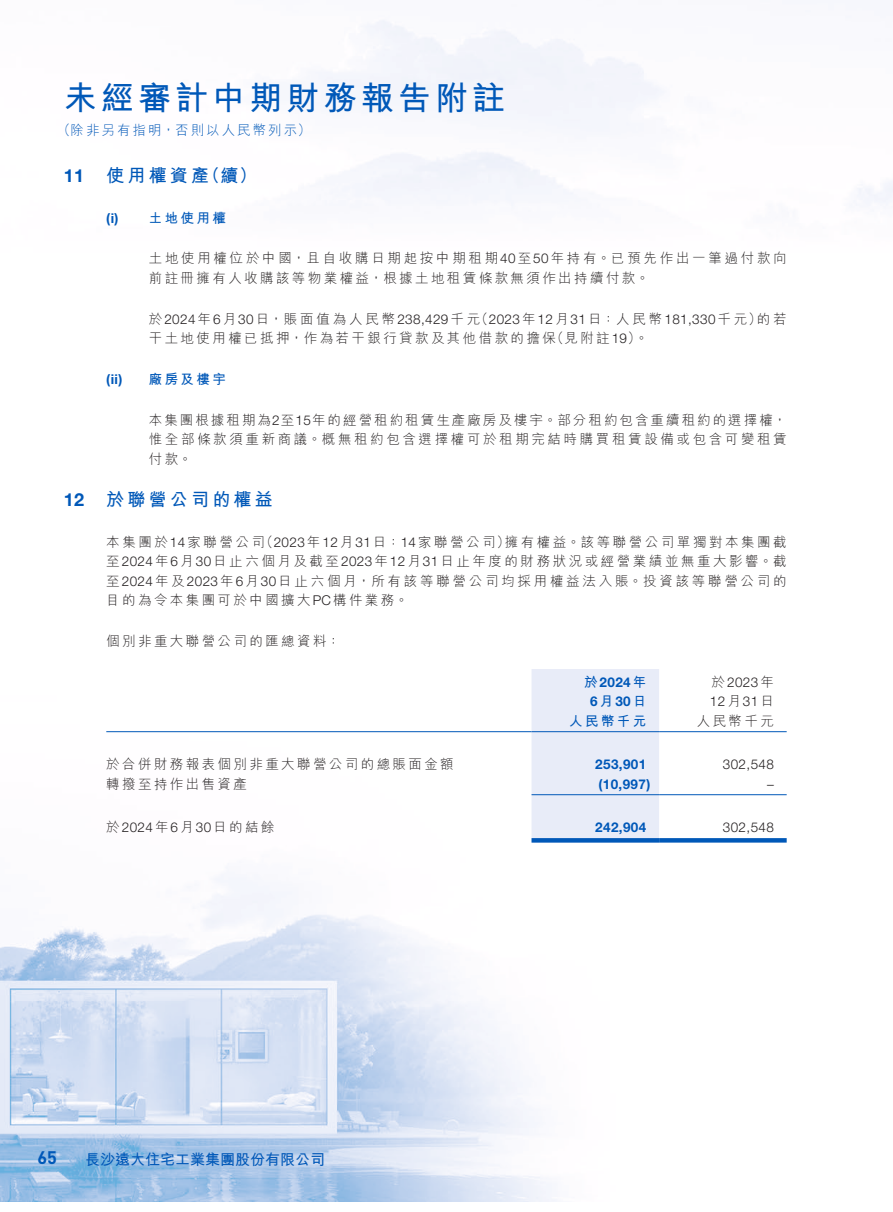
<style>
.page{position:relative;width:893px;height:1212px;background:#fff}
.page>*{position:absolute;margin:0;border:0;box-sizing:border-box;transform-origin:0 0}
.t1{font:700 33px "M Hei HK";letter-spacing:.125em;color:#0058b8}
._01_Heading_1{font:700 18px "M Hei HK";letter-spacing:.18em;color:#0058b8}
._01_Heading_1-2{font:700 18px "Helvetica Neue LT Std";color:#0058b8}
.t2{font:700 18px "DIN";color:#0058b8}
.t3{font:700 15px "M Hei HK";color:#0058b8}
._00_Body_text{font:300 13.5px/19.5px "M Hei HK";letter-spacing:.19em;color:#231f20}
._50_Table_Body{font:300 13.5px "M Hei HK";letter-spacing:.18em;color:#231f20}
._50_Table_Body-2{font:700 13.5px/19.5px "Helvetica Neue LT Std";letter-spacing:.03em;color:#0058b8;text-align:center}
._50_Table_Body-3{font:300 13.5px/19.5px "Helvetica Neue LT Std";letter-spacing:.03em;color:#231f20}
._00_Body_text-2{font:300 13.5px "Helvetica Neue LT Std";letter-spacing:.03em;color:#231f20}
.t4{font:300 13.5px "M Hei HK";letter-spacing:.15em;color:#0058b8}
._02_Heading_2{font:700 13.5px "M Hei HK";letter-spacing:.18em;color:#0058b8}
._02_Heading_2-2{font:700 13.5px "Helvetica Neue LT Std";color:#0058b8}
._50_Table_Body-4{font:700 13.5px "M Hei HK";letter-spacing:.18em;color:#0058b8}
.s1{font-family:"Helvetica Neue LT Std"}
.s2{font-family:"M Hei HK"}
</style>
<div class="page">
<img style="left:0;top:20px;width:893px;height:1181px">
<div style="left:531px;top:669px;width:128px;height:169px;background:#e8ecf8"></div>
<hr style="left:106px;top:731px;width:425px;height:1px;background:#0058b8">
<hr style="left:531px;top:731px;width:128px;height:1px;background:#0058b8">
<hr style="left:659px;top:731px;width:128px;height:1px;background:#0058b8">
<hr style="left:531px;top:794px;width:128px;height:1px;background:#0058b8">
<hr style="left:659px;top:794px;width:128px;height:1px;background:#0058b8">
<svg style="left:531px;top:838px;width:128px;height:4px"></svg>
<svg style="left:659px;top:838px;width:128px;height:4px"></svg>
<h1 class="t1" style="left:64px;top:73px;width:443px">未經審計中期財務報告附註</h1>
<p class="t4" style="left:57px;top:123px;width:255px">（除非另有指明，否則以人民幣列示(</p>
<p class="_01_Heading_1-2" style="left:64px;top:164px;width:22px">11</p>
<p class="_01_Heading_1-2" style="left:64px;top:488px;width:22px">12</p>
<p class="_01_Heading_1" style="left:106px;top:162px;width:104px">使用權資產</p>
<p class="_01_Heading_1" style="left:202px;top:162px;width:57px">（續(</p>
<p class="_02_Heading_2-2" style="left:106px;top:209px;width:14px">i( )</p>
<p class="_02_Heading_2-2" style="left:106px;top:371px;width:18px">(ii)</p>
<p class="_02_Heading_2" style="left:149px;top:208px;width:79px">土地使用權</p>
<p class="_00_Body_text" style="left:149px;top:249px;width:639px">土地使用權位於中國，且自收購日期起按中期租期<span class="s1">40</span>至<span class="s1">50</span>年持有。已預先作出一筆過付款向前註冊擁有人收購該等物業權益，根據土地租賃條款無須作出持續付款。</p>
<p class="_00_Body_text" style="left:757px;top:309px;width:31px">的若</p>
<p class="_00_Body_text-2" style="left:475px;top:311px;width:288px"><span class="s2">（</span>2023<span class="s2">年</span>12<span class="s2">月</span>31<span class="s2">日：人民幣</span> 181,330<span class="s2">千元）</span></p>
<p class="_00_Body_text" style="left:149px;top:309px;width:333px">於<span class="s1">2024</span>年<span class="s1">6</span>月<span class="s1">30</span>日，賬面值為人民幣 <span class="s1">238,429</span>千元</p>
<p class="_00_Body_text" style="left:149px;top:328px;width:409px">干土地使用權已抵押，作為若干銀行貸款及其他借款的擔保</p>
<p class="_02_Heading_2" style="left:149px;top:369px;width:79px">廠房及樓宇</p>
<p class="_00_Body_text" style="left:551px;top:328px;width:99px">（見附註 <span class="s1">19</span> 。(</p>
<p class="_00_Body_text" style="left:149px;top:410px;width:639px;text-align:justify">本集團根據租期為<span class="s1">2</span>至<span class="s1">15</span>年的經營租約租賃生產廠房及樓宇。部分租約包含重續租約的選擇權，惟全部條款須重新商議。概無租約包含選擇權可於租期完結時購買租賃設備或包含可變租賃付款。</p>
<p class="_01_Heading_1" style="left:106px;top:486px;width:168px">於聯營公司的權益</p>
<p class="_00_Body_text" style="left:505px;top:532px;width:283px">擁有權益。該等聯營公司單獨對本集團截</p>
<p class="_00_Body_text" style="left:260px;top:532px;width:252px">（<span class="s1">2023</span>年<span class="s1">12</span>月<span class="s1">31</span>日：<span class="s1">14</span>家聯營公司）</p>
<p class="_00_Body_text" style="left:106px;top:532px;width:682px">本集團於<span class="s1">14</span>家聯營公司<br>至<span class="s1">2024</span>年<span class="s1">6</span>月<span class="s1">30</span>日止六個月及截至<span class="s1">2023</span>年<span class="s1">12</span>月<span class="s1">31</span>日止年度的財務狀況或經營業績並無重大影響。截至<span class="s1">2024</span>年及<span class="s1">2023</span>年<span class="s1">6</span>月<span class="s1">30</span>日止六個月，所有該等聯營公司均採用權益法入賬。投資該等聯營公司的目的為令本集團可於中國擴大<span class="s1">PC</span>構件業務。</p>
<p class="_00_Body_text" style="left:106px;top:631px;width:236px">個別非重大聯營公司的匯總資料：</p>
<p class="_50_Table_Body-2" style="left:584px;top:672px;width:64px"><span class="s2">於</span>2024<span class="s2">年<br></span>6<span class="s2">月</span>30<span class="s2">日</span></p>
<p class="_50_Table_Body-3" style="left:710px;top:672px;width:65px"><span class="s2">於</span>2023<span class="s2">年<br></span>12<span class="s2">月</span>31<span class="s2">日</span></p>
<p class="_50_Table_Body" style="left:697px;top:714px;width:79px">人民幣千元</p>
<p class="_50_Table_Body-4" style="left:569px;top:711px;width:79px">人民幣千元</p>
<p class="_50_Table_Body" style="left:106px;top:757px;width:349px">於合併財務報表個別非重大聯營公司的總賬面金額</p>
<p class="_50_Table_Body-2" style="left:595px;top:754px;width:53px">253,901</p>
<p class="_50_Table_Body-3" style="left:723px;top:754px;width:53px">302,548</p>
<p class="_50_Table_Body" style="left:106px;top:777px;width:142px">轉撥至持作出售資產</p>
<p class="_50_Table_Body-2" style="left:598px;top:774px;width:53px">)10,997(</p>
<p class="_50_Table_Body-3" style="left:767px;top:774px;width:8px">–</p>
<p class="_50_Table_Body" style="left:106px;top:820px;width:170px">於<span class="s1">2024</span>年<span class="s1">6</span>月<span class="s1">30</span>日的結餘</p>
<p class="_50_Table_Body-2" style="left:595px;top:817px;width:53px">242,904</p>
<p class="_50_Table_Body-3" style="left:723px;top:817px;width:53px">302,548</p>
<h2 class="t2" style="left:37px;top:1146px;width:21px">65</h2>
<p class="t3" style="left:85px;top:1148px;width:241px">長沙遠大住宅工業集團股份有限公司</p>
</div>
